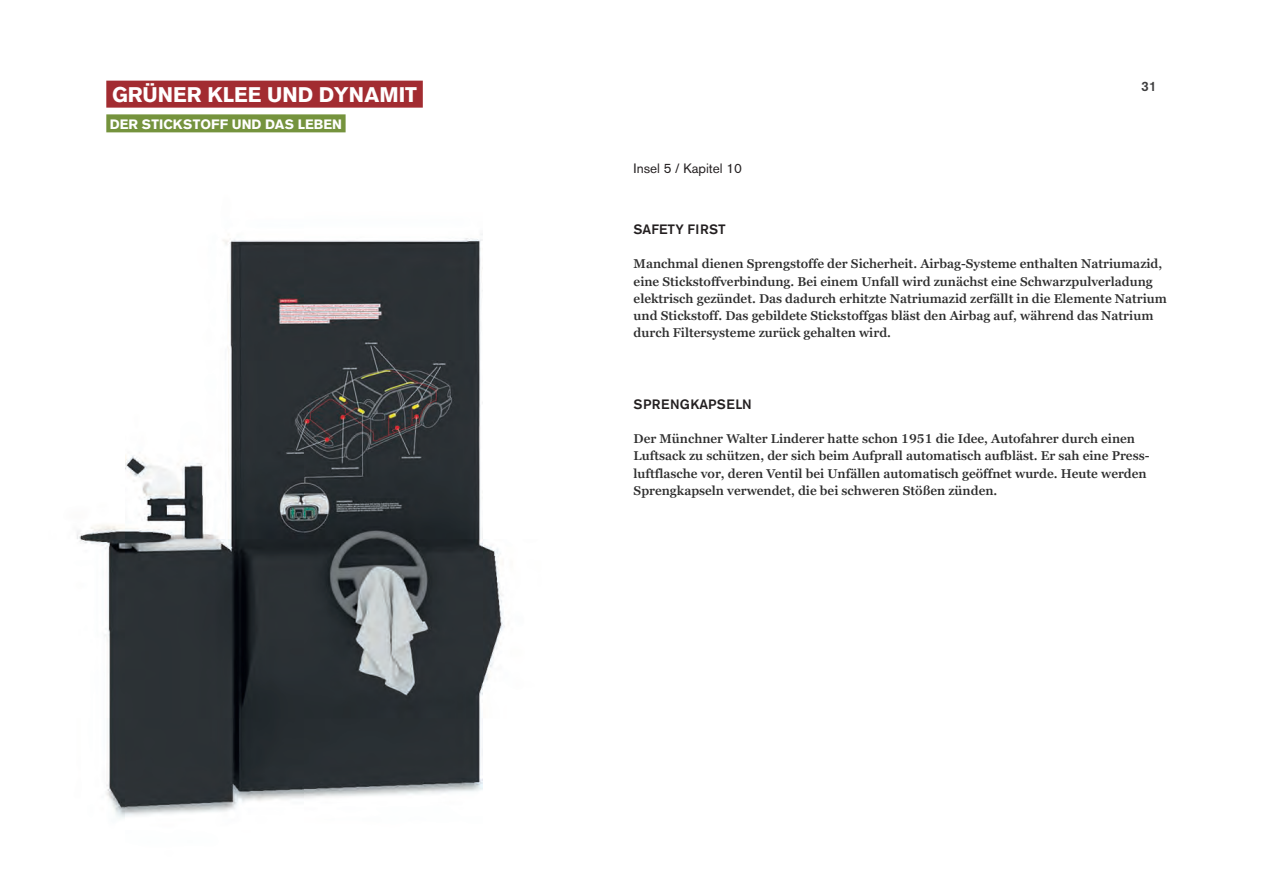
<style>
.page{position:relative;width:1263px;height:893px;background:#fff}
.page>*{position:absolute;margin:0;border:0;box-sizing:border-box;transform-origin:0 0}
.t1{font:700 21px "Akzidenz Grotesk BE";color:#fff}
.t2{font:700 13.5px "Akzidenz Grotesk BE";color:#fff}
.t3{font:500 13.5px "Akzidenz Grotesk BE";letter-spacing:.02em;color:#231f20}
.t4{font:13.5px "Akzidenz Grotesk BE";color:#231f20}
.t5{font:500 13.5px "Akzidenz Grotesk BE";color:#3e3e3f}
.t6{font:600 12.75px/17.2px "Georgia Pro";color:#2e2e2e}
</style>
<div class="page">
<img style="left:77px;top:80px;width:428px;height:738px">
<div style="left:106px;top:81px;width:317px;height:27px;background:#a22c31"></div>
<div style="left:106px;top:114px;width:240px;height:18px;background:#75933d"></div>
<h1 class="t1" style="left:112px;top:82px;width:307px">GRÜNER KLEE UND DYNAMIT</h1>
<p class="t2" style="left:110px;top:116px;width:233px">DER STICKSTOFF UND DAS LEBEN</p>
<p class="t4" style="left:634px;top:160px;width:110px">Insel 5 / Kapitel 10</p>
<p class="t5" style="left:1141px;top:78px;width:17px">31</p>
<p class="t3" style="left:634px;top:221px;width:93px">SAFETY FIRST</p>
<p class="t6" style="left:634px;top:256px;width:535px">Manchmal dienen Sprengstoffe der Sicherheit. Airbag-Systeme enthalten Natriumazid, eine Stickstoffverbindung. Bei einem Unfall wird zunächst eine Schwarzpulverladung elektrisch gezündet. Das dadurch erhitzte Natriumazid zerfällt in die Elemente Natrium und Stickstoff. Das gebildete Stickstoffgas bläst den Airbag auf, während das Natrium durch Filtersysteme zurück gehalten wird.</p>
<p class="t3" style="left:634px;top:396px;width:120px">SPRENGKAPSELN</p>
<p class="t6" style="left:634px;top:431px;width:517px">Der Münchner Walter Linderer hatte schon 1951 die Idee, Autofahrer durch einen Luftsack zu schützen, der sich beim Aufprall automatisch aufbläst. Er sah eine Press&shy;luftflasche vor, deren Ventil bei Unfällen automatisch geöffnet wurde. Heute werden Sprengkapseln verwendet, die bei schweren Stößen zünden.</p>
</div>
